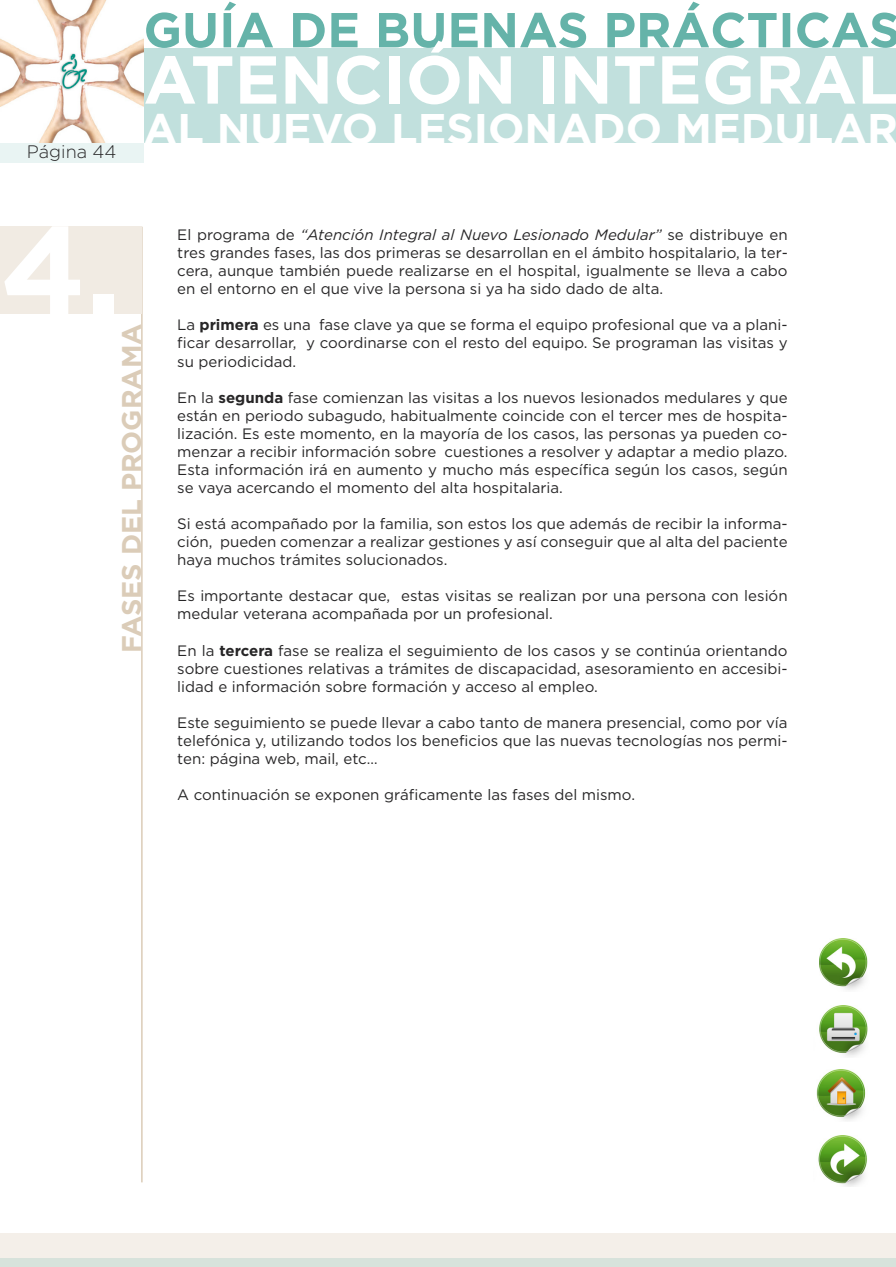
<style>
.page{position:relative;width:896px;height:1267px;background:#fff}
.page>*{position:absolute;margin:0;border:0;box-sizing:border-box;transform-origin:0 0}
.t1{font:700 124.42px "Gotham";color:#fff}
.t2{font:700 67.55px "Gotham";color:#fff}
.t3{font:700 42.88px "Gotham";color:#fff}
.t4{font:700 27.12px "Gotham";color:#dbccb8}
.t5{font:300 18.03px "Gotham";color:#272627}
.t6{font:15.05px/18px "Gotham";color:#272627;text-align:justify}
.s1{font-style:italic}
.s2{font-weight:700}
</style>
<div class="page">
<div style="left:1px;top:48px;width:895px;height:95px;background:#c1e0dd"></div>
<img style="left:1px;top:1px;width:142px;height:142px">
<svg style="left:146px;top:2px;width:722px;height:46px"></svg>
<div style="left:0;top:1233px;width:896px;height:25px;background:#f4efe9"></div>
<div style="left:0;top:1258px;width:896px;height:9px;background:#d7e2db"></div>
<hr style="left:141px;top:227px;width:2px;height:955px;background:#dbccb8">
<img style="left:819px;top:938px;width:49px;height:52px">
<img style="left:819px;top:1005px;width:49px;height:52px">
<img style="left:816px;top:1069px;width:50px;height:52px">
<img style="left:818px;top:1135px;width:49px;height:51px">
<div style="left:0;top:143px;width:143px;height:19px;background:#e9f4f3"></div>
<div style="left:0;top:227px;width:142px;height:87px;background:#f1ebe3"></div>
<p class="t5" style="left:27px;top:145px;width:91px">Página 44</p>
<h2 class="t2" style="left:143px;top:54px;width:756px">ATENCIÓN INTEGRAL</h2>
<h3 class="t3" style="left:143px;top:113px;width:756px">AL NUEVO LESIONADO MEDULAR</h3>
<h1 class="t1" style="left:1px;top:223px;width:123px">4.</h1>
<h3 class="t4" style="left:121px;top:653px;width:331px;rotate:-90deg">FASES DEL PROGRAMA</h3>
<p class="t6" style="left:177px;top:227px;width:612px">El programa de <span class="s1">“Atención Integral al Nuevo Lesionado Medular”</span> se distribuye en tres grandes fases, las dos primeras se desarrollan en el ámbito hospitalario, la ter&shy;cera, aunque también puede realizarse en el hospital, igualmente se lleva a cabo en el entorno en el que vive la persona si ya ha sido dado de alta.</p>
<p class="t6" style="left:177px;top:317px;width:611px">La <span class="s2">primera</span> es una fase clave ya que se forma el equipo profesional que va a plani&shy;ficar desarrollar, y coordinarse con el resto del equipo. Se programan las visitas y su periodicidad.</p>
<p class="t6" style="left:177px;top:389px;width:612px">En la <span class="s2">segunda</span> fase comienzan las visitas a los nuevos lesionados medulares y que están en periodo subagudo, habitualmente coincide con el tercer mes de hospita&shy;lización. Es este momento, en la mayoría de los casos, las personas ya pueden co&shy;menzar a recibir información sobre cuestiones a resolver y adaptar a medio plazo.<br>Esta información irá en aumento y mucho más específica según los casos, según se vaya acercando el momento del alta hospitalaria.</p>
<p class="t6" style="left:177px;top:516px;width:612px">Si está acompañado por la familia, son estos los que además de recibir la informa&shy;ción, pueden comenzar a realizar gestiones y así conseguir que al alta del paciente haya muchos trámites solucionados.</p>
<p class="t6" style="left:177px;top:588px;width:611px">Es importante destacar que, estas visitas se realizan por una persona con lesión medular veterana acompañada por un profesional.</p>
<p class="t6" style="left:177px;top:642px;width:611px">En la <span class="s2">tercera</span> fase se realiza el seguimiento de los casos y se continúa orientando sobre cuestiones relativas a trámites de discapacidad, asesoramiento en accesibi&shy;lidad e información sobre formación y acceso al empleo.</p>
<p class="t6" style="left:177px;top:714px;width:612px">Este seguimiento se puede llevar a cabo tanto de manera presencial, como por vía telefónica y, utilizando todos los beneficios que las nuevas tecnologías nos permi&shy;ten: página web, mail, etc…</p>
<p class="t6" style="left:177px;top:787px;width:459px">A continuación se exponen gráficamente las fases del mismo.</p>
</div>
